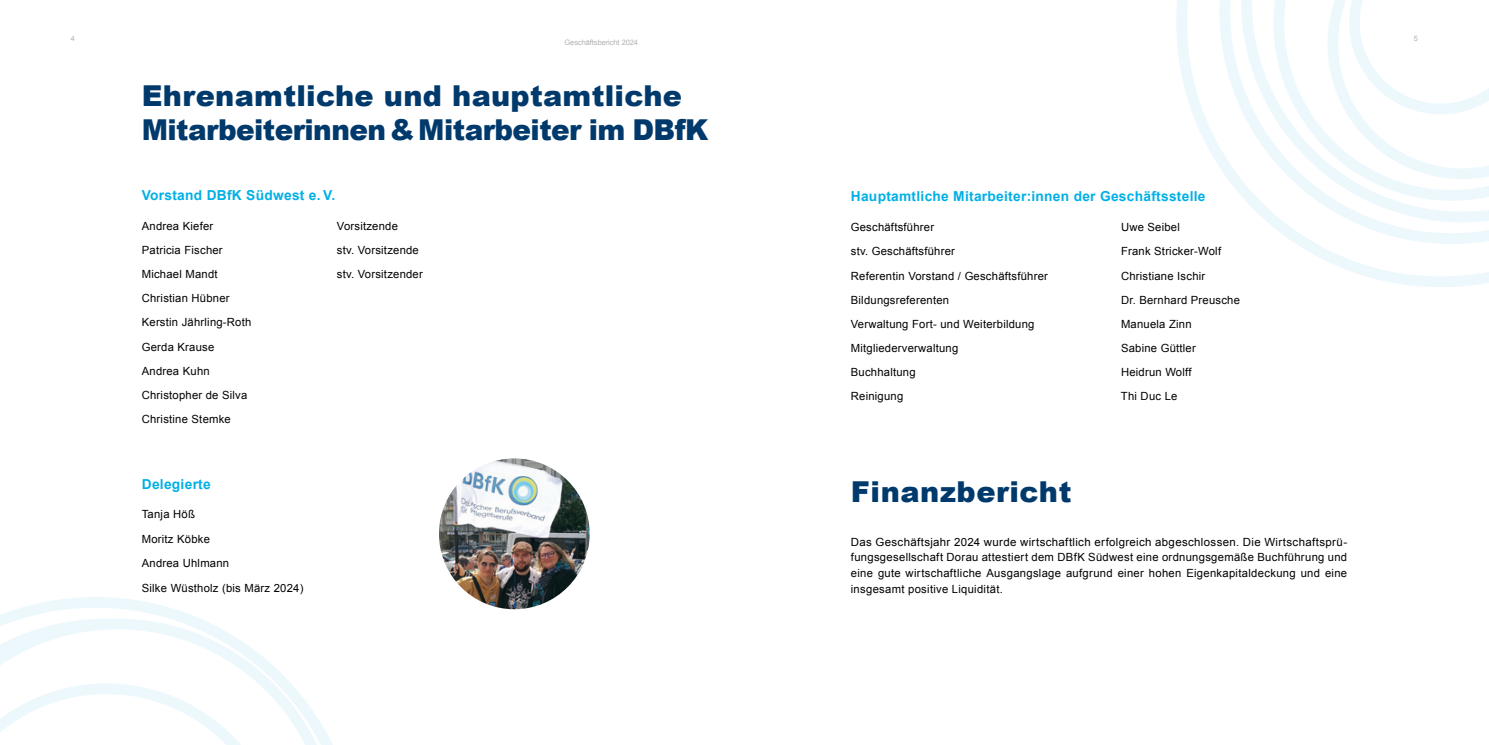
<style>
.page{position:relative;width:1489px;height:745px;background:#fff}
.page>*{position:absolute;margin:0;border:0;box-sizing:border-box;transform-origin:0 0}
.t1{font:900 28.75px/34.5px "Arial";letter-spacing:-.02em;color:#00396b}
.t2{font:900 28.75px "Arial";letter-spacing:.01em;color:#00396b}
.t3{font:700 13.75px "Arial";letter-spacing:.02em;color:#00b0e6}
.t4{font:11.25px/24.1px "Arial";letter-spacing:.02em;color:#000}
.t5{font:7.5px "Arial";letter-spacing:-.01em;color:#b1b3b4}
</style>
<div class="page">
<svg style="left:1176px;top:0;width:312px;height:287px"></svg>
<svg style="left:1219px;top:0;width:269px;height:244px"></svg>
<svg style="left:1273px;top:0;width:215px;height:201px"></svg>
<svg style="left:0;top:597px;width:198px;height:21px"></svg>
<svg style="left:0;top:618px;width:332px;height:126px"></svg>
<img style="left:439px;top:458px;width:150px;height:151px;border-radius:75px">
<p class="t5" style="left:71px;top:33px;width:6px">4</p>
<p class="t5" style="left:1413px;top:33px;width:6px">5</p>
<p class="t5" style="left:564px;top:37px;width:75px">Geschäftsbericht 2024</p>
<h1 class="t1" style="left:142px;top:77px;width:568px">Ehrenamtliche und hauptamtliche<br>Mitarbeiterinnen &amp; Mitarbeiter im DBfK</h1>
<p class="t3" style="left:142px;top:186px;width:195px">Vorstand DBfK Südwest e. V.</p>
<p class="t4" style="left:142px;top:214px;width:73px">Andrea Kiefer</p>
<p class="t4" style="left:337px;top:214px;width:63px">Vorsitzende</p>
<p class="t4" style="left:142px;top:238px;width:82px">Patricia Fischer</p>
<p class="t4" style="left:337px;top:238px;width:83px">stv. Vorsitzende</p>
<p class="t4" style="left:142px;top:262px;width:77px">Michael Mandt</p>
<p class="t4" style="left:337px;top:262px;width:87px">stv. Vorsitzender</p>
<p class="t4" style="left:142px;top:286px;width:111px">Christian Hübner<br>Kerstin Jährling-Roth<br>Gerda Krause<br>Andrea Kuhn<br>Christopher de Silva<br>Christine Stemke</p>
<p class="t3" style="left:142px;top:474px;width:70px">Delegierte</p>
<p class="t4" style="left:142px;top:502px;width:163px;line-height:24.5px">Tanja Höß<br>Moritz Köbke<br>Andrea Uhlmann<br>Silke Wüstholz (bis März 2024)</p>
<p class="t3" style="left:850px;top:187px;width:356px">Hauptamtliche Mitarbeiter:innen der Geschäftsstelle</p>
<p class="t4" style="left:850px;top:215px;width:85px">Geschäftsführer</p>
<p class="t4" style="left:1120px;top:215px;width:60px">Uwe Seibel</p>
<p class="t4" style="left:850px;top:239px;width:106px">stv. Geschäftsführer</p>
<p class="t4" style="left:1120px;top:239px;width:102px">Frank Stricker-Wolf</p>
<p class="t4" style="left:850px;top:263px;width:198px">Referentin Vorstand / Geschäftsführer</p>
<p class="t4" style="left:1120px;top:263px;width:86px">Christiane Ischir</p>
<p class="t4" style="left:850px;top:288px;width:100px">Bildungsreferenten</p>
<p class="t4" style="left:1120px;top:288px;width:120px">Dr. Bernhard Preusche</p>
<p class="t4" style="left:850px;top:312px;width:185px">Verwaltung Fort- und Weiterbildung</p>
<p class="t4" style="left:1120px;top:312px;width:72px">Manuela Zinn</p>
<p class="t4" style="left:850px;top:336px;width:109px">Mitgliederverwaltung</p>
<p class="t4" style="left:1120px;top:336px;width:76px">Sabine Güttler</p>
<p class="t4" style="left:850px;top:360px;width:66px">Buchhaltung</p>
<p class="t4" style="left:1120px;top:360px;width:72px">Heidrun Wolff</p>
<p class="t4" style="left:850px;top:384px;width:54px">Reinigung</p>
<p class="t4" style="left:1120px;top:384px;width:58px">Thi Duc Le</p>
<h1 class="t2" style="left:850px;top:470px;width:222px">Finanzbericht</h1>
<p class="t4" style="left:850px;top:533px;width:498px;line-height:15.6px;text-align:justify">Das Geschäftsjahr 2024 wurde wirtschaftlich erfolgreich abgeschlossen. Die Wirtschaftsprü&shy;fungsgesellschaft Dorau attestiert dem DBfK Südwest eine ordnungsgemäße Buchführung und eine gute wirtschaftliche Ausgangslage aufgrund einer hohen Eigenkapitaldeckung und eine insgesamt positive Liquidität.</p>
</div>
